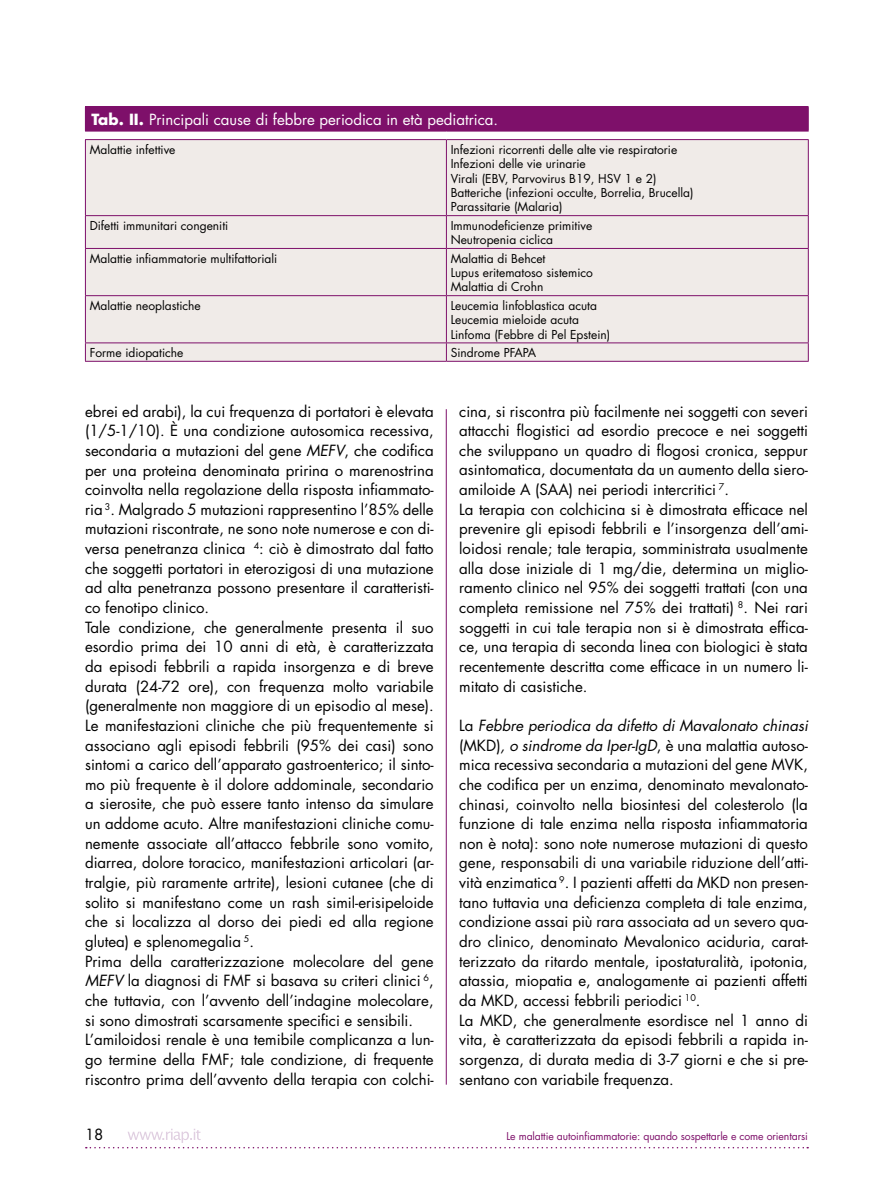
<style>
.page{position:relative;width:893px;height:1191px;background:#fff}
.page>*{position:absolute;margin:0;border:0;box-sizing:border-box;transform-origin:0 0}
.t1{font:15px/19.6px "Futura Std";color:#000}
.t2{font:15px "Futura Std";color:#fff}
.t3{font:12px/14.4px "Futura Std";color:#000}
.t4{font:10.5px "Futura Std";letter-spacing:-.01em;color:#7e106a}
.s1{font-weight:700}
.s2{font-style:italic}
</style>
<div class="page">
<svg style="left:86px;top:1128px;width:722px;height:20px"></svg>
<hr style="left:446px;top:409px;width:1px;height:675px;background:#7e106a">
<div style="left:85px;top:107px;width:723px;height:24px;background:#7e106a"></div>
<div style="left:86px;top:140px;width:722px;height:221px;background:#f0ebe8"></div>
<hr style="left:446px;top:140px;width:1px;height:75px;background:#7e106a">
<hr style="left:85px;top:215px;width:361px;height:1px;background:#7e106a">
<hr style="left:446px;top:215px;width:363px;height:1px;background:#7e106a">
<hr style="left:446px;top:216px;width:1px;height:32px;background:#7e106a">
<hr style="left:85px;top:248px;width:361px;height:1px;background:#7e106a">
<hr style="left:446px;top:248px;width:363px;height:1px;background:#7e106a">
<hr style="left:446px;top:249px;width:1px;height:46px;background:#7e106a">
<hr style="left:85px;top:295px;width:361px;height:1px;background:#7e106a">
<hr style="left:446px;top:295px;width:363px;height:1px;background:#7e106a">
<hr style="left:446px;top:296px;width:1px;height:46px;background:#7e106a">
<hr style="left:85px;top:342px;width:361px;height:1px;background:#7e106a">
<hr style="left:446px;top:342px;width:363px;height:1px;background:#7e106a">
<svg style="left:446px;top:343px;width:1px;height:18px"></svg>
<hr style="left:85px;top:140px;width:1px;height:75px;background:#7e106a">
<hr style="left:808px;top:140px;width:1px;height:75px;background:#7e106a">
<hr style="left:85px;top:216px;width:1px;height:32px;background:#7e106a">
<hr style="left:808px;top:216px;width:1px;height:32px;background:#7e106a">
<hr style="left:85px;top:249px;width:1px;height:46px;background:#7e106a">
<hr style="left:808px;top:249px;width:1px;height:46px;background:#7e106a">
<hr style="left:85px;top:296px;width:1px;height:46px;background:#7e106a">
<hr style="left:808px;top:296px;width:1px;height:46px;background:#7e106a">
<svg style="left:85px;top:343px;width:1px;height:18px"></svg>
<svg style="left:808px;top:343px;width:1px;height:18px"></svg>
<hr style="left:85px;top:361px;width:361px;height:1px;background:#7e106a">
<hr style="left:446px;top:361px;width:363px;height:1px;background:#7e106a">
<hr style="left:85px;top:106px;width:361px;height:1px;background:#7e106a">
<hr style="left:446px;top:106px;width:363px;height:1px;background:#7e106a">
<svg style="left:808px;top:107px;width:1px;height:24px"></svg>
<hr style="left:85px;top:131px;width:361px;height:1px;background:#7e106a">
<hr style="left:446px;top:131px;width:363px;height:1px;background:#7e106a">
<hr style="left:85px;top:139px;width:361px;height:1px;background:#7e106a">
<hr style="left:446px;top:139px;width:363px;height:1px;background:#7e106a">
<p class="t2" style="left:91px;top:110px;width:408px"><span class="s1">Tab. II.</span> Principali cause di febbre periodica in età pediatrica.</p>
<p class="t3" style="left:90px;top:142px;width:87px">Malattie infettive</p>
<p class="t3" style="left:451px;top:142px;width:244px">Infezioni ricorrenti delle alte vie respiratorie Infezioni delle vie urinarie<br>Virali (EBV, Parvovirus B19, HSV 1 e 2)<br>Batteriche (infezioni occulte, Borrelia, Brucella)<br>Parassitarie (Malaria)</p>
<p class="t3" style="left:90px;top:218px;width:140px">Difetti immunitari congeniti</p>
<p class="t3" style="left:451px;top:218px;width:143px">Immunodeficienze primitive<br>Neutropenia ciclica</p>
<p class="t3" style="left:90px;top:251px;width:189px">Malattie infiammatorie multifattoriali</p>
<p class="t3" style="left:451px;top:251px;width:144px">Malattia di Behcet<br>Lupus eritematoso sistemico<br>Malattia di Crohn</p>
<p class="t3" style="left:90px;top:298px;width:113px">Malattie neoplastiche</p>
<p class="t3" style="left:451px;top:298px;width:161px">Leucemia linfoblastica acuta<br>Leucemia mieloide acuta<br>Linfoma (Febbre di Pel Epstein)</p>
<p class="t3" style="left:90px;top:345px;width:95px">Forme idiopatiche</p>
<p class="t3" style="left:451px;top:345px;width:87px">Sindrome PFAPA</p>
<p class="t1" style="left:85px;top:401px;width:350px">ebrei ed arabi), la cui frequenza di portatori è elevata (1/5-1/10). È una condizione autosomica recessiva, secondaria a mutazioni del gene <span class="s2">MEFV</span>, che codifica per una proteina denominata pririna o marenostrina coinvolta nella regolazione della risposta infiammato&shy;ria <sup>3</sup>. Malgrado 5 mutazioni rappresentino l’85% delle mutazioni riscontrate, ne sono note numerose e con di&shy;versa penetranza clinica <sup>4</sup>: ciò è dimostrato dal fatto che soggetti portatori in eterozigosi di una mutazione ad alta penetranza possono presentare il caratteristi&shy;co fenotipo clinico.<br>Tale condizione, che generalmente presenta il suo esordio prima dei 10 anni di età, è caratterizzata da episodi febbrili a rapida insorgenza e di breve durata (24-72 ore), con frequenza molto variabile (generalmente non maggiore di un episodio al mese).<br>Le manifestazioni cliniche che più frequentemente si associano agli episodi febbrili (95% dei casi) sono sintomi a carico dell’apparato gastroenterico; il sinto&shy;mo più frequente è il dolore addominale, secondario a sierosite, che può essere tanto intenso da simulare un addome acuto. Altre manifestazioni cliniche comu&shy;nemente associate all’attacco febbrile sono vomito, diarrea, dolore toracico, manifestazioni articolari (ar&shy;tralgie, più raramente artrite), lesioni cutanee (che di solito si manifestano come un rash simil-erisipeloide che si localizza al dorso dei piedi ed alla regione glutea) e splenomegalia <sup>5</sup>.<br>Prima della caratterizzazione molecolare del gene <span class="s2">MEFV</span> la diagnosi di FMF si basava su criteri clinici <sup>6</sup>, che tuttavia, con l’avvento dell’indagine molecolare, si sono dimostrati scarsamente specifici e sensibili.<br>L’amiloidosi renale è una temibile complicanza a lun&shy;go termine della FMF; tale condizione, di frequente riscontro prima dell’avvento della terapia con colchi-</p>
<p class="t1" style="left:459px;top:401px;width:350px">cina, si riscontra più facilmente nei soggetti con severi attacchi flogistici ad esordio precoce e nei soggetti che sviluppano un quadro di flogosi cronica, seppur asintomatica, documentata da un aumento della siero&shy;amiloide A (SAA) nei periodi intercritici <sup>7</sup>.<br>La terapia con colchicina si è dimostrata efficace nel prevenire gli episodi febbrili e l’insorgenza dell’ami&shy;loidosi renale; tale terapia, somministrata usualmente alla dose iniziale di 1 mg/die, determina un miglio&shy;ramento clinico nel 95% dei soggetti trattati (con una completa remissione nel 75% dei trattati) <sup>8</sup>. Nei rari soggetti in cui tale terapia non si è dimostrata effica&shy;ce, una terapia di seconda linea con biologici è stata recentemente descritta come efficace in un numero li&shy;mitato di casistiche.</p>
<p class="t1" style="left:459px;top:716px;width:350px">La <span class="s2">Febbre periodica da difetto di Mavalonato chinasi </span>(MKD)<span class="s2">, o sindrome da Iper-IgD</span>, è una malattia autoso&shy;mica recessiva secondaria a mutazioni del gene MVK, che codifica per un enzima, denominato mevalonato&shy;chinasi, coinvolto nella biosintesi del colesterolo (la funzione di tale enzima nella risposta infiammatoria non è nota): sono note numerose mutazioni di questo gene, responsabili di una variabile riduzione dell’atti&shy;vità enzimatica <sup>9</sup>. I pazienti affetti da MKD non presen&shy;tano tuttavia una deficienza completa di tale enzima, condizione assai più rara associata ad un severo qua&shy;dro clinico, denominato Mevalonico aciduria, carat&shy;terizzato da ritardo mentale, ipostaturalità, ipotonia, atassia, miopatia e, analogamente ai pazienti affetti da MKD, accessi febbrili periodici <sup>10</sup>.<br>La MKD, che generalmente esordisce nel 1 anno di vita, è caratterizzata da episodi febbrili a rapida in&shy;sorgenza, di durata media di 3-7 giorni e che si pre&shy;sentano con variabile frequenza.</p>
<p class="t1" style="left:85px;top:1124px;width:20px">18</p>
<p class="t4" style="left:506px;top:1129px;width:303px">Le malattie autoinfiammatorie: quando sospettarle e come orientarsi</p>
</div>
